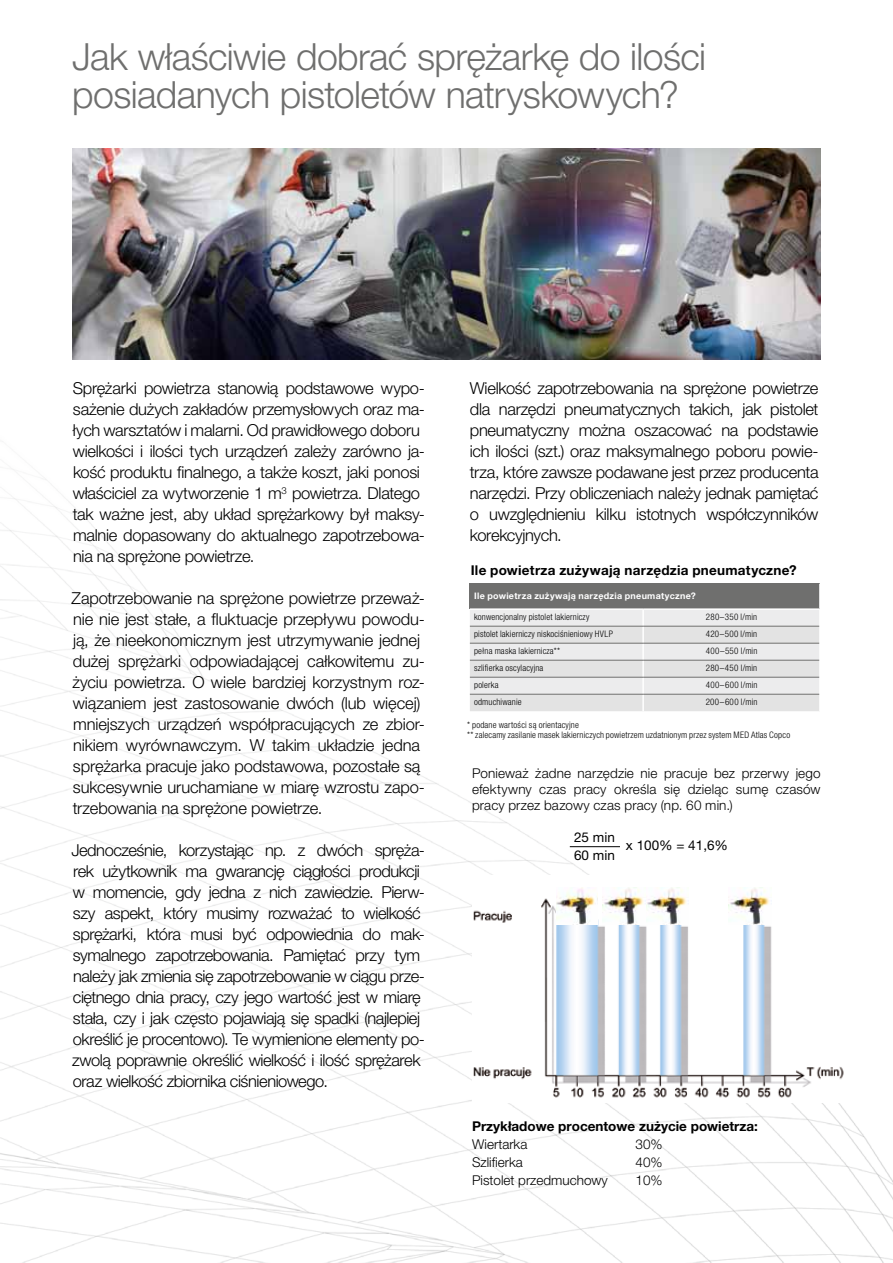
<style>
.page{position:relative;width:893px;height:1263px;background:#fff}
.page>*{position:absolute;margin:0;border:0;box-sizing:border-box;transform-origin:0 0}
.t1{font:300 37.5px/37.5px "Helvetica Neue LT Pro";letter-spacing:-.015em;color:#6f6f6e}
.t2{font:300 16.5px/21px "Helvetica Neue LT Pro";letter-spacing:-.02em;color:#000}
.t3{font:300 13.5px/16.2px "Helvetica Neue LT Pro";color:#000;text-align:justify}
.t4{font:700 13.5px "Helvetica Neue LT Pro";letter-spacing:.02em;color:#000}
.t5{font:700 13.5px "Helvetica Neue LT Pro";color:#000}
.t6{font:13.5px/18px "Helvetica Neue LT Pro";color:#000}
.t7{font:300 condensed 9px/10.8px "Helvetica Neue LT Pro";letter-spacing:.015em;color:#000}
.t8{font:700 9px "Helvetica Neue LT Pro";letter-spacing:.03em;color:#fff}
.t9{font:300 condensed 9px "Helvetica Neue LT Pro";letter-spacing:.035em;color:#000}
.t10{font:300 condensed 9px "Helvetica Neue LT Pro";letter-spacing:.04em;color:#000}
</style>
<div class="page">
<img style="left:0;top:359px;width:893px;height:904px">
<img style="left:72px;top:148px;width:749px;height:211px">
<div style="left:470px;top:584px;width:350px;height:25px;background:#6f6f6e"></div>
<hr style="left:819px;top:584px;width:2px;height:24px;background:#fff">
<svg style="left:470px;top:610px;width:351px;height:101px;background:#e5e5e6"></svg>
<hr style="left:470px;top:608px;width:173px;height:2px;background:#fff">
<hr style="left:643px;top:608px;width:178px;height:2px;background:#fff">
<hr style="left:470px;top:626px;width:173px;height:1px;background:#6f6f6e">
<hr style="left:643px;top:626px;width:176px;height:1px;background:#6f6f6e">
<hr style="left:470px;top:643px;width:173px;height:1px;background:#6f6f6e">
<hr style="left:643px;top:643px;width:176px;height:1px;background:#6f6f6e">
<hr style="left:470px;top:660px;width:173px;height:1px;background:#6f6f6e">
<hr style="left:643px;top:660px;width:176px;height:1px;background:#6f6f6e">
<hr style="left:470px;top:677px;width:173px;height:1px;background:#6f6f6e">
<hr style="left:643px;top:677px;width:176px;height:1px;background:#6f6f6e">
<hr style="left:470px;top:694px;width:173px;height:1px;background:#6f6f6e">
<hr style="left:643px;top:694px;width:176px;height:1px;background:#6f6f6e">
<hr style="left:570px;top:846px;width:50px;height:1px;background:#000">
<img style="left:472px;top:875px;width:376px;height:228px">
<img style="left:729px;top:888px;width:43px;height:37px">
<img style="left:603px;top:888px;width:85px;height:37px">
<img style="left:557px;top:888px;width:40px;height:37px">
<h1 class="t1" style="left:72px;top:37px;width:635px">Jak właściwie dobrać sprężarkę do ilości posiadanych pistoletów natryskowych?</h1>
<p class="t2" style="left:73px;top:377px;width:354px">Sprężarki powietrza stanowią podstawowe wypo&shy;sażenie dużych zakładów przemysłowych oraz ma&shy;łych warsztatów i malarni. Od prawidłowego doboru wielkości i ilości tych urządzeń zależy zarówno ja&shy;kość produktu finalnego, a także koszt, jaki ponosi właściciel za wytworzenie 1 m<sup>3</sup> powietrza. Dlatego tak ważne jest, aby układ sprężarkowy był maksy&shy;malnie dopasowany do aktualnego zapotrzebowa&shy;nia na sprężone powietrze.</p>
<p class="t2" style="left:72px;top:587px;width:355px">Zapotrzebowanie na sprężone powietrze przeważ&shy;nie nie jest stałe, a fluktuacje przepływu powodu&shy;ją, że nieekonomicznym jest utrzymywanie jednej dużej sprężarki odpowiadającej całkowitemu zu&shy;życiu powietrza. O wiele bardziej korzystnym roz&shy;wiązaniem jest zastosowanie dwóch (lub więcej) mniejszych urządzeń współpracujących ze zbior&shy;nikiem wyrównawczym. W takim układzie jedna sprężarka pracuje jako podstawowa, pozostałe są sukcesywnie uruchamiane w miarę wzrostu zapo&shy;trzebowania na sprężone powietrze.</p>
<p class="t2" style="left:71px;top:839px;width:355px">Jednocześnie, korzystając np. z dwóch spręża&shy;rek użytkownik ma gwarancję ciągłości produkcji w momencie, gdy jedna z nich zawiedzie. Pierw&shy;szy aspekt, który musimy rozważać to wielkość sprężarki, która musi być odpowiednia do mak&shy;symalnego zapotrzebowania. Pamiętać przy tym należy jak zmienia się zapotrzebowanie w ciągu prze&shy;ciętnego dnia pracy, czy jego wartość jest w miarę stała, czy i jak często pojawiają się spadki (najlepiej określić je procentowo). Te wymienione elementy po&shy;zwolą poprawnie określić wielkość i ilość sprężarek oraz wielkość zbiornika ciśnieniowego.</p>
<p class="t2" style="left:470px;top:377px;width:350px;text-align:justify">Wielkość zapotrzebowania na sprężone powietrze dla narzędzi pneumatycznych takich, jak pistolet pneumatyczny można oszacować na podstawie ich ilości (szt.) oraz maksymalnego poboru powie&shy;trza, które zawsze podawane jest przez producenta narzędzi. Przy obliczeniach należy jednak pamiętać o uwzględnieniu kilku istotnych współczynników korekcyjnych.</p>
<p class="t4" style="left:471px;top:562px;width:328px">Ile powietrza zużywają narzędzia pneumatyczne?</p>
<p class="t8" style="left:474px;top:590px;width:223px">Ile powietrza zużywają narzędzia pneumatyczne?</p>
<p class="t7" style="left:474px;top:611px;width:117px">konwencjonalny pistolet lakierniczy</p>
<p class="t7" style="left:706px;top:611px;width:53px">280–350 l/min</p>
<p class="t7" style="left:474px;top:628px;width:140px">pistolet lakierniczy niskociśnieniowy HVLP</p>
<p class="t7" style="left:706px;top:628px;width:53px">420–500 l/min</p>
<p class="t7" style="left:474px;top:645px;width:88px">pełna maska lakiernicza**</p>
<p class="t9" style="left:706px;top:645px;width:53px">400–550 l/min</p>
<p class="t7" style="left:474px;top:662px;width:71px">szlifierka oscylacyjna</p>
<p class="t7" style="left:706px;top:662px;width:53px">280–450 l/min</p>
<p class="t7" style="left:474px;top:679px;width:26px">polerka</p>
<p class="t10" style="left:706px;top:679px;width:53px">400–600 l/min</p>
<p class="t7" style="left:474px;top:696px;width:49px">odmuchiwanie</p>
<p class="t9" style="left:706px;top:696px;width:53px">200–600 l/min</p>
<p class="t7" style="left:467px;top:719px;width:325px">* podane wartości są orientacyjne<br>** zalecamy zasilanie masek lakierniczych powietrzem uzdatnionym przez system MED Atlas Copco</p>
<p class="t3" style="left:472px;top:764px;width:350px">Ponieważ żadne narzędzie nie pracuje bez przerwy jego efektywny czas pracy określa się dzieląc sumę czasów pracy przez bazowy czas pracy (np. 60 min.)</p>
<p class="t6" style="left:574px;top:828px;width:42px">25 min<br>60 min</p>
<p class="t6" style="left:626px;top:836px;width:104px">x 100% = 41,6%</p>
<p class="t5" style="left:472px;top:1118px;width:287px">Przykładowe procentowe zużycie powietrza:</p>
<p class="t3" style="left:472px;top:1135px;width:57px">Wiertarka</p>
<p class="t3" style="left:635px;top:1135px;width:29px">30%</p>
<p class="t3" style="left:472px;top:1153px;width:52px">Szlifierka</p>
<p class="t3" style="left:635px;top:1153px;width:29px">40%</p>
<p class="t3" style="left:472px;top:1171px;width:137px">Pistolet przedmuchowy</p>
<p class="t3" style="left:635px;top:1171px;width:29px">10%</p>
</div>
